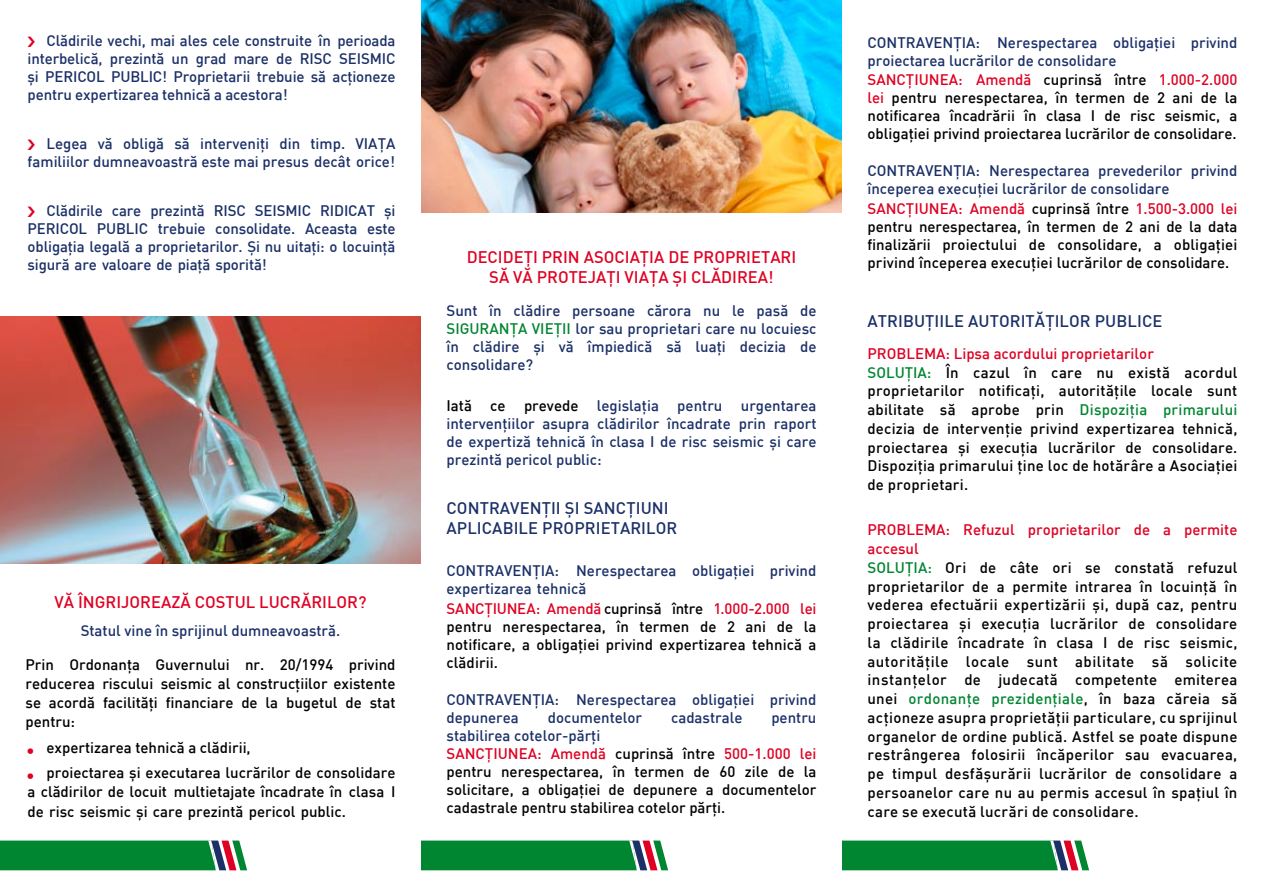
<style>
.page{position:relative;width:1263px;height:893px;background:#fff}
.page>*{position:absolute;margin:0;border:0;box-sizing:border-box;transform-origin:0 0}
.t1{font:500 16.5px/19.8px "DIN CE";color:#df0023;text-align:center}
.t2{font:500 16.5px "DIN CE";letter-spacing:.005em;color:#1b3067}
.t3{font:500 15px/18.8px "DIN CE";letter-spacing:.005em;color:#000}
.t4{font:500 15px/18px "DIN CE";color:#1b3067}
.t5{font:6px "Zapf Dingbats IT Cby BT";color:#df0023}
.s1{color:#008531}
.s2{color:#000}
.s3{color:#df0023}
.s4{color:#1b3067}
</style>
<div class="page">
<img style="left:0;top:317px;width:421px;height:246px">
<img style="left:421px;top:0;width:421px;height:213px">
<svg style="left:421px;top:840px;width:247px;height:30px;background:#198841"></svg>
<svg style="left:842px;top:840px;width:247px;height:30px;background:#198841"></svg>
<svg style="left:0;top:840px;width:247px;height:30px;background:#198841"></svg>
<p class="t4" style="left:28px;top:32px;width:369px;text-indent:19px">Clădirile vechi, mai ales cele construite în perioada interbelică, prezintă un grad mare de RISC SEISMIC şi PERICOL</p>
<p class="t4" style="left:28px;top:68px;width:369px;text-indent:135px">! Proprietarii trebuie să acţioneze pentru expertizarea tehnică a acestora!</p>
<p class="t4" style="left:28px;top:134px;width:369px;text-align:center">Legea vă obligă să interveniţi din timp. VIAŢA familiilor dumneavoastră este mai presus decât orice!</p>
<p class="t4" style="left:47px;top:201px;width:306px">Clădirile care prezintă RISC SEISMIC RI DICAT</p>
<p class="t4" style="left:384px;top:201px;width:13px">şi</p>
<p class="t4" style="left:28px;top:219px;width:10px">PERICOL</p>
<p class="t4" style="left:97px;top:219px;width:10px">PUBLIC</p>
<p class="t4" style="left:111px;top:68px;width:10px">PUBLIC</p>
<p class="t4" style="left:28px;top:219px;width:369px;text-align:justify;text-indent:130px">trebuie consolidate. Aceasta este obligaţia legală a proprietarilor. Şi nu uitaţi: o locuinţă sigură are valoare de piaţă sporită!</p>
<p class="t1" style="left:55px;top:592px;width:313px">Vă îng rij orează costul lucrărilor?</p>
<p class="t4" style="left:81px;top:621px;width:261px">Statul vine în sprijinul dumneavoastră.</p>
<p class="t3" style="left:26px;top:654px;width:371px;line-height:19.2px;text-align:justify">Prin Ordonanţa Guvernului nr. 20/1994 privind reducerea riscului seismic al construcţiilor existente se acordă facilităţi financiare de la bugetul de stat pentru:</p>
<p class="t3" style="left:47px;top:734px;width:350px;line-height:25.5px">expertizarea tehnică a clădirii,<br>proiectarea şi executarea lucrărilor de consolidare</p>
<p class="t3" style="left:28px;top:782px;width:369px;line-height:19.2px">a clădirilor de locuit multietajate încadrate în clasa I de risc seismic şi care prezintă pericol public.</p>
<p class="t5" style="left:28px;top:748px;width:7px">●</p>
<p class="t5" style="left:28px;top:773px;width:7px">●</p>
<p class="t1" style="left:467px;top:247px;width:331px">Decideţi prin Asociaţia de proprietari să vă protejaţi viaţa şi clăd irea!</p>
<p class="t4" style="left:446px;top:301px;width:371px;text-align:justify">Sunt în clădire persoane cărora nu le pasă de <span class="s1">siguranţa vieţii</span> lor sau proprietari care nu locuiesc în clădire şi vă împiedică să luaţi decizia de consolidare?</p>
<p class="t4" style="left:446px;top:397px;width:371px;text-align:justify"><span class="s2">Iată ce prevede</span> legislaţia pentru urgentarea intervenţiilor asupra clădirilor încadrate prin raport de expertiză tehnică în clasa I de risc seismic şi care prezintă pericol public:</p>
<p class="t2" style="left:446px;top:497px;width:45px">CONTRA</p>
<p class="t2" style="left:510px;top:497px;width:115px">VENŢII ŞI SANCŢIU</p>
<p class="t2" style="left:652px;top:497px;width:15px">NI</p>
<p class="t2" style="left:446px;top:517px;width:11px">APLICABILE</p>
<p class="t2" style="left:542px;top:517px;width:11px">PROPRIETARILOR</p>
<p class="t4" style="left:446px;top:561px;width:371px">Contravenţia: Nerespectarea obligaţiei privind expertizarea tehnică</p>
<p class="t3" style="left:446px;top:599px;width:371px;line-height:18px;text-align:justify"><span class="s3">Sancţiun ea: Amendă</span> cuprinsă între <span class="s3">1.000-2.000 lei </span>pentru nerespectarea, în termen de 2 ani de la notificare, a obligaţiei privind expertizarea tehnică a clădirii.</p>
<p class="t4" style="left:446px;top:690px;width:371px">Contravenţia: Nerespectarea obligaţiei privind depunerea</p>
<p class="t4" style="left:548px;top:708px;width:96px">documentelor</p>
<p class="t4" style="left:671px;top:708px;width:73px">cadastrale</p>
<p class="t4" style="left:771px;top:708px;width:47px">pentru</p>
<p class="t3" style="left:446px;top:726px;width:371px;line-height:18px"><span class="s4">stabilirea cotelor-părţi<br></span><span class="s3">San cţiun ea: Amendă</span> cuprinsă între <span class="s3">500-1.000 lei </span>pentru nerespectarea, în termen de 60 zile de la solicitare, a obligaţiei de depunere a documentelor cadastrale pentru stabilirea cotelor părţi.</p>
<p class="t4" style="left:867px;top:33px;width:371px">Contravenţia: Nerespectarea obligaţiei privind proiectarea lucrărilor de consolidare</p>
<p class="t3" style="left:867px;top:71px;width:371px;line-height:18px;text-align:justify"><span class="s3">San cţiun ea: Amendă</span> cuprinsă între <span class="s3">1.000-2.000 lei</span> pentru nerespectarea, în termen de 2 ani de la notificarea încadrării în clasa I de risc seismic, a obligaţiei privind proiectarea lucrărilor de consolidare.</p>
<p class="t4" style="left:867px;top:162px;width:371px">Contravenţia: Nerespectarea prevederilor privind începerea execuţiei lucrărilor de consolidare</p>
<p class="t3" style="left:867px;top:200px;width:371px;line-height:18px;text-align:justify"><span class="s3">San cţiun ea: Amendă</span> cuprinsă între <span class="s3">1.500-3.000 lei </span>pentru nerespectarea, în termen de 2 ani de la data finalizării proiectului de consolidare, a obligaţiei privind începerea execuţiei lucrărilor de consolidare.</p>
<p class="t2" style="left:867px;top:310px;width:296px">atribuţiile autorităţilor publice</p>
<p class="t3" style="left:867px;top:344px;width:371px"><span class="s3">Problema: Lipsa acordului proprietarilor<br></span><span class="s1">Soluţia:</span> În cazul în care nu există acordul proprietarilor notificaţi, autorităţile locale sunt abilitate să aprobe prin <span class="s1">Dispoziţia primarului </span>decizia de intervenţie privind expertizarea tehnică, proiectarea şi execuţia lucrărilor de consolidare.<br>Dispoziţia primarului ţine loc de hotărâre a Asociaţiei de proprietari.</p>
<p class="t3" style="left:867px;top:520px;width:371px"><span class="s3">Problema: Refuzul proprietarilor de a permite accesul<br></span><span class="s1">Soluţia:</span> Ori de câte ori se constată refuzul proprietarilor de a permite intrarea în locuinţă în vederea efectuării expertizării şi, după caz, pentru proiectarea şi execuţia lucrărilor de consolidare la clădirile încadrate în clasa I de risc seismic, autorităţile locale sunt abilitate să solicite instanţelor de judecată competente emiterea unei <span class="s1">ordonanţe prezidenţiale</span>, în baza căreia să acţioneze asupra proprietăţii particulare, cu sprijinul organelor de ordine publică. Astfel se poate dispune restrângerea folosirii încăperilor sau evacuarea, pe timpul desfăşurării lucrărilor de consolidare a persoanelor care nu au permis accesul în spaţiul în care se execută lucrări de consolidare.</p>
</div>
